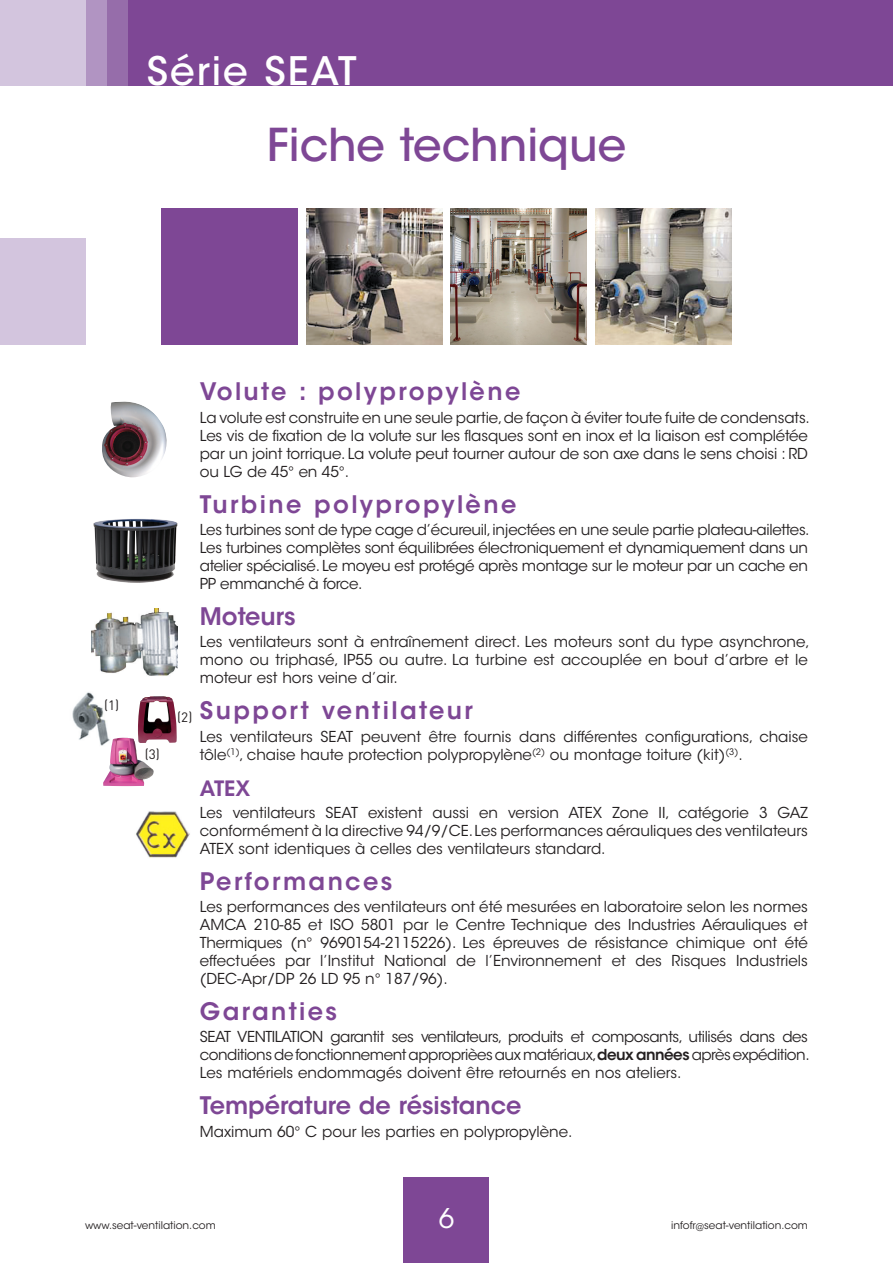
<style>
.page{position:relative;width:893px;height:1263px;background:#fff}
.page>*{position:absolute;margin:0;border:0;box-sizing:border-box;transform-origin:0 0}
.t1{font:500 45px "ITC Avant Garde Std";color:#7e4795}
.t2{font:500 39px "ITC Avant Garde Std";letter-spacing:.05em;color:#fff}
.t3{font:27px "ITC Avant Garde Std";color:#fff}
.t4{font:600 24px "ITC Avant Garde Std";letter-spacing:.1em;color:#7e4795}
.t5{font:600 24px "ITC Avant Garde Std";color:#7e4795}
.t6{font:600 21px "ITC Avant Garde Std";color:#7e4795}
.t7{font:15px/18px "ITC Avant Garde Std";color:#231f20;text-align:justify}
.t8{font:13.5px "DIN Pro";color:#231f20}
.t9{font:10.5px "ITC Avant Garde Std";color:#231f20}
.s1{font-weight:600}
</style>
<div class="page">
<img style="left:91px;top:608px;width:87px;height:68px">
<img style="left:595px;top:208px;width:136px;height:136px">
<img style="left:136px;top:811px;width:54px;height:47px">
<div style="left:404px;top:1178px;width:85px;height:85px;background:#7e4795"></div>
<div style="left:0;top:0;width:893px;height:85px;background:#7e4795"></div>
<div style="left:43px;top:0;width:85px;height:85px;background:#966daa"></div>
<div style="left:21px;top:0;width:85px;height:85px;background:#b194c2"></div>
<div style="left:0;top:0;width:85px;height:85px;background:#d3c5de"></div>
<div style="left:0;top:238px;width:85px;height:106px;background:#d3c5de"></div>
<img style="left:451px;top:208px;width:136px;height:136px">
<img style="left:306px;top:208px;width:136px;height:136px">
<div style="left:162px;top:208px;width:136px;height:136px;background:#7e4795"></div>
<img style="left:102px;top:402px;width:65px;height:75px">
<img style="left:93px;top:519px;width:85px;height:64px">
<img style="left:72px;top:692px;width:37px;height:54px">
<img style="left:138px;top:696px;width:39px;height:47px">
<img style="left:103px;top:738px;width:51px;height:48px">
<h2 class="t2" style="left:147px;top:47px;width:212px">Série SEAT</h2>
<h1 class="t1" style="left:267px;top:117px;width:361px">Fiche technique</h1>
<p class="t8" style="left:104px;top:694px;width:17px">(1)</p>
<p class="t8" style="left:145px;top:744px;width:17px">(3)</p>
<p class="t8" style="left:177px;top:707px;width:17px">(2)</p>
<h3 class="t4" style="left:200px;top:376px;width:322px">Volute : polypropylène</h3>
<p class="t7" style="left:200px;top:408px;width:611px;text-align:left">La volute est construite en une seule partie, de façon à éviter toute fuite de condensats.<br>Les vis de fixation de la volute sur les flasques sont en inox et la liaison est complétée par un joint torrique. La volute peut tourner autour de son axe dans le sens choisi : RD ou LG de 45° en 45°.</p>
<h3 class="t4" style="left:200px;top:489px;width:318px">Turbine polypropylène</h3>
<p class="t7" style="left:200px;top:521px;width:611px">Les turbines sont de type cage d’écureuil, injectées en une seule partie plateau-ailettes.<br>Les turbines complètes sont équilibrées électroniquement et dynamiquement dans un atelier spécialisé. Le moyeu est protégé après montage sur le moteur par un cache en PP emmanché à force.</p>
<h3 class="t5" style="left:200px;top:601px;width:97px">Moteurs</h3>
<p class="t7" style="left:200px;top:633px;width:611px">Les ventilateurs sont à entraînement direct. Les moteurs sont du type asynchrone, mono ou triphasé, IP55 ou autre. La turbine est accouplée en bout d’arbre et le moteur est hors veine d’air.</p>
<h3 class="t4" style="left:200px;top:695px;width:274px">Support ventilateur</h3>
<p class="t7" style="left:200px;top:727px;width:610px">Les ventilateurs SEAT peuvent être fournis dans différentes configurations, chaise tôle<sup>(1)</sup>, chaise haute protection polypropylène<sup>(2)</sup> ou montage toiture (kit)<sup>(3)</sup>.</p>
<h3 class="t6" style="left:200px;top:774px;width:52px">ATEX</h3>
<p class="t7" style="left:200px;top:803px;width:610px">Les ventilateurs SEAT existent aussi en version ATEX Zone II, catégorie 3 GAZ conformément à la directive 94/9/CE. Les performances aérauliques des ventilateurs ATEX sont identiques à celles des ventilateurs standard.</p>
<h3 class="t4" style="left:200px;top:866px;width:194px">Performances</h3>
<p class="t7" style="left:200px;top:898px;width:610px">Les performances des ventilateurs ont été mesurées en laboratoire selon les normes AMCA 210-85 et ISO 5801 par le Centre Technique des Industries Aérauliques et Thermiques (n° 9690154-2115226). Les épreuves de résistance chimique ont été effectuées par l’Institut National de l’Environnement et des Risques Industriels (DEC-Apr/DP 26 LD 95 n° 187/96).</p>
<h3 class="t4" style="left:200px;top:996px;width:139px">Garanties</h3>
<p class="t7" style="left:200px;top:1028px;width:611px">SEAT VENTILATION garantit ses ventilateurs, produits et composants, utilisés dans des conditions de fonctionnement approprièes aux matériaux,<span class="s1">deux années</span> après expédition.<br>Les matériels endommagés doivent être retournés en nos ateliers.</p>
<h3 class="t5" style="left:200px;top:1090px;width:323px">Température de résistance</h3>
<p class="t7" style="left:200px;top:1122px;width:374px">Maximum 60° C pour les parties en polypropylène.</p>
<p class="t9" style="left:85px;top:1219px;width:132px">www.seat-ventilation.com</p>
<h3 class="t3" style="left:439px;top:1201px;width:17px">6</h3>
<p class="t9" style="left:671px;top:1219px;width:138px">infofr@seat-ventilation.com</p>
</div>
